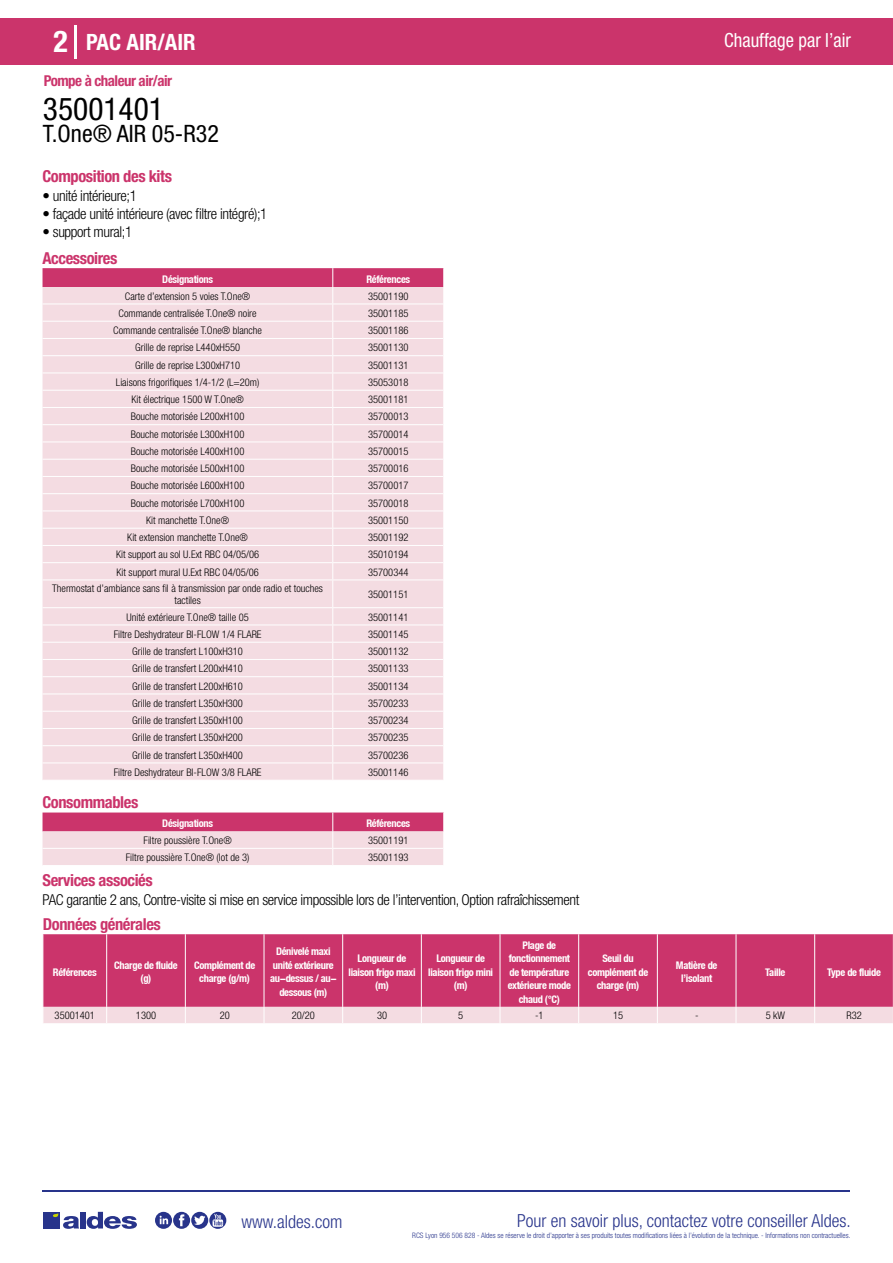
<style>
.page{position:relative;width:893px;height:1263px;background:#fff}
.page>*{position:absolute;margin:0;border:0;box-sizing:border-box;transform-origin:0 0}
.t1{font:condensed 31.5px "Helvetica Neue LT Std";color:#000}
.t2{font:700 condensed 30px "Helvetica Neue LT Std";color:#fff}
.t3{font:condensed 24px "Helvetica Neue LT Std";color:#000}
.t4{font:700 condensed 22.5px "Helvetica Neue LT Std";color:#fff}
.t5{font:condensed 19.5px "Helvetica Neue LT Std";color:#fff;scale:.95 1}
.t6{font:300 condensed 18px "Helvetica Neue";color:#28348b}
.t7{font:700 condensed 16.5px "Helvetica Neue LT Std";letter-spacing:-.025em;color:#cb346b}
.t8{font:300 condensed 15px "Helvetica Neue LT Std";letter-spacing:-.025em;color:#000}
.t9{font:700 condensed 15px "Helvetica Neue LT Std";letter-spacing:-.035em;color:#cb346b}
.t10{font:300 condensed 10.5px/12.6px "Helvetica Neue";color:#000;text-align:center}
.t11{font:700 condensed 10.5px/13.5px "Helvetica Neue";letter-spacing:-.03em;color:#fff;text-align:center}
.t12{font:300 condensed 7.5px "Helvetica Neue";color:#28348b}
</style>
<div class="page">
<div style="left:0;top:18px;width:893px;height:46px;background:#cb346b"></div>
<hr style="left:74px;top:25px;width:2px;height:33px;background:#fff">
<hr style="left:43px;top:1190px;width:807px;height:1px;background:#28348b">
<svg style="left:155px;top:1212px;width:71px;height:17px"></svg>
<div style="left:43px;top:1212px;width:17px;height:16px;background:#28348b"></div>
<div style="left:80px;top:1212px;width:6px;height:16px;background:#28348b"></div>
<svg style="left:87px;top:1212px;width:50px;height:17px"></svg>
<svg style="left:53px;top:1213px;width:26px;height:16px"></svg>
<svg style="left:43px;top:268px;width:401px;height:512px;background:#f3d7df"></svg>
<svg style="left:43px;top:812px;width:401px;height:53px;background:#e5a2b9"></svg>
<div style="left:44px;top:934px;width:848px;height:73px;background:#cb346b"></div>
<hr style="left:106px;top:934px;width:1px;height:73px;background:#fff">
<hr style="left:185px;top:934px;width:1px;height:73px;background:#fff">
<hr style="left:264px;top:934px;width:1px;height:73px;background:#fff">
<hr style="left:342px;top:934px;width:1px;height:73px;background:#fff">
<hr style="left:421px;top:934px;width:1px;height:73px;background:#fff">
<hr style="left:500px;top:934px;width:1px;height:73px;background:#fff">
<hr style="left:578px;top:934px;width:1px;height:73px;background:#fff">
<hr style="left:657px;top:934px;width:1px;height:73px;background:#fff">
<hr style="left:736px;top:934px;width:1px;height:73px;background:#fff">
<hr style="left:814px;top:934px;width:1px;height:73px;background:#fff">
<div style="left:43px;top:1007px;width:850px;height:16px;background:#f4dce2"></div>
<h2 class="t2" style="left:54px;top:24px;width:16px">2</h2>
<h3 class="t4" style="left:86px;top:28px;width:111px">PAC AIR/AIR</h3>
<h3 class="t5" style="left:724px;top:29px;width:135px">Chauffage par l’air</h3>
<h3 class="t9" style="left:44px;top:71px;width:130px">Pompe à chaleur air/air</h3>
<h1 class="t1" style="left:43px;top:91px;width:122px">35001401</h1>
<h3 class="t3" style="left:43px;top:120px;width:177px">T.One® AIR 05-R32</h3>
<h3 class="t7" style="left:43px;top:166px;width:131px">Composition des kits</h3>
<h3 class="t8" style="left:43px;top:187px;width:96px">• unité intérieure;1</h3>
<h3 class="t8" style="left:43px;top:205px;width:226px">• façade unité intérieure (avec filtre intégré);1</h3>
<h3 class="t8" style="left:43px;top:223px;width:91px">• support mural;1</h3>
<h3 class="t7" style="left:43px;top:248px;width:76px">Accessoires</h3>
<p class="t11" style="left:162px;top:272px;width:52px">Désignations</p>
<p class="t11" style="left:366px;top:272px;width:45px">Références</p>
<p class="t10" style="left:125px;top:289px;width:127px">Carte d’extension 5 voies T.One®</p>
<p class="t10" style="left:368px;top:289px;width:42px">35001190</p>
<p class="t10" style="left:119px;top:307px;width:140px">Commande centralisée T.One® noire</p>
<p class="t10" style="left:368px;top:307px;width:42px">35001185</p>
<p class="t10" style="left:113px;top:324px;width:150px">Commande centralisée T.One® blanche</p>
<p class="t10" style="left:368px;top:324px;width:42px">35001186</p>
<p class="t10" style="left:135px;top:341px;width:107px">Grille de reprise L440xH550</p>
<p class="t10" style="left:368px;top:341px;width:42px">35001130</p>
<p class="t10" style="left:135px;top:358px;width:107px">Grille de reprise L300xH710</p>
<p class="t10" style="left:368px;top:358px;width:42px">35001131</p>
<p class="t10" style="left:116px;top:376px;width:145px">Liaisons frigorifiques 1/4-1/2 (L=20m)</p>
<p class="t10" style="left:368px;top:376px;width:42px">35053018</p>
<p class="t10" style="left:131px;top:393px;width:114px">Kit électrique 1500 W T.One®</p>
<p class="t10" style="left:368px;top:393px;width:42px">35001181</p>
<p class="t10" style="left:131px;top:410px;width:115px">Bouche motorisée L200xH100</p>
<p class="t10" style="left:368px;top:410px;width:42px">35700013</p>
<p class="t10" style="left:131px;top:427px;width:115px">Bouche motorisée L300xH100</p>
<p class="t10" style="left:368px;top:427px;width:42px">35700014</p>
<p class="t10" style="left:131px;top:445px;width:115px">Bouche motorisée L400xH100</p>
<p class="t10" style="left:368px;top:445px;width:42px">35700015</p>
<p class="t10" style="left:131px;top:462px;width:115px">Bouche motorisée L500xH100</p>
<p class="t10" style="left:368px;top:462px;width:42px">35700016</p>
<p class="t10" style="left:131px;top:479px;width:115px">Bouche motorisée L600xH100</p>
<p class="t10" style="left:368px;top:479px;width:42px">35700017</p>
<p class="t10" style="left:131px;top:496px;width:115px">Bouche motorisée L700xH100</p>
<p class="t10" style="left:368px;top:496px;width:42px">35700018</p>
<p class="t10" style="left:146px;top:514px;width:85px">Kit manchette T.One®</p>
<p class="t10" style="left:368px;top:514px;width:42px">35001150</p>
<p class="t10" style="left:127px;top:531px;width:122px">Kit extension manchette T.One®</p>
<p class="t10" style="left:368px;top:531px;width:42px">35001192</p>
<p class="t10" style="left:116px;top:548px;width:145px">Kit support au sol U.Ext RBC 04/05/06</p>
<p class="t10" style="left:368px;top:548px;width:42px">35010194</p>
<p class="t10" style="left:117px;top:565px;width:144px">Kit support mural U.Ext RBC 04/05/06</p>
<p class="t10" style="left:368px;top:565px;width:42px">35700344</p>
<p class="t10" style="left:52px;top:582px;width:272px">Thermostat d’ambiance sans fil à transmission par onde radio et touches tactiles</p>
<p class="t10" style="left:368px;top:588px;width:42px">35001151</p>
<p class="t10" style="left:127px;top:610px;width:124px">Unité extérieure T.One® taille 05</p>
<p class="t10" style="left:368px;top:610px;width:42px">35001141</p>
<p class="t10" style="left:114px;top:628px;width:149px">Filtre Deshydrateur BI-FLOW 1/4 FLARE</p>
<p class="t10" style="left:368px;top:628px;width:42px">35001145</p>
<p class="t10" style="left:132px;top:645px;width:112px">Grille de transfert L100xH310</p>
<p class="t10" style="left:368px;top:645px;width:42px">35001132</p>
<p class="t10" style="left:132px;top:662px;width:112px">Grille de transfert L200xH410</p>
<p class="t10" style="left:368px;top:662px;width:42px">35001133</p>
<p class="t10" style="left:132px;top:679px;width:112px">Grille de transfert L200xH610</p>
<p class="t10" style="left:368px;top:679px;width:42px">35001134</p>
<p class="t10" style="left:132px;top:697px;width:112px">Grille de transfert L350xH300</p>
<p class="t10" style="left:368px;top:697px;width:42px">35700233</p>
<p class="t10" style="left:132px;top:714px;width:112px">Grille de transfert L350xH100</p>
<p class="t10" style="left:368px;top:714px;width:42px">35700234</p>
<p class="t10" style="left:132px;top:731px;width:112px">Grille de transfert L350xH200</p>
<p class="t10" style="left:368px;top:731px;width:42px">35700235</p>
<p class="t10" style="left:132px;top:748px;width:112px">Grille de transfert L350xH400</p>
<p class="t10" style="left:368px;top:748px;width:42px">35700236</p>
<p class="t10" style="left:114px;top:766px;width:149px">Filtre Deshydrateur BI-FLOW 3/8 FLARE</p>
<p class="t10" style="left:368px;top:766px;width:42px">35001146</p>
<h3 class="t7" style="left:43px;top:792px;width:97px">Consommables</h3>
<p class="t11" style="left:162px;top:816px;width:52px">Désignations</p>
<p class="t11" style="left:366px;top:816px;width:45px">Références</p>
<p class="t10" style="left:144px;top:834px;width:90px">Filtre poussière T.One®</p>
<p class="t10" style="left:368px;top:834px;width:42px">35001191</p>
<p class="t10" style="left:126px;top:851px;width:125px">Filtre poussière T.One® (lot de 3)</p>
<p class="t10" style="left:368px;top:851px;width:42px">35001193</p>
<h3 class="t7" style="left:43px;top:870px;width:112px">Services associés</h3>
<h3 class="t8" style="left:43px;top:891px;width:538px">PAC garantie 2 ans, Contre-visite si mise en service impossible lors de l’intervention, Option rafraîchissement</h3>
<h3 class="t7" style="left:43px;top:914px;width:119px">Données générales</h3>
<p class="t11" style="left:53px;top:965px;width:45px">Références</p>
<p class="t11" style="left:114px;top:958px;width:65px">Charge de fluide (g)</p>
<p class="t11" style="left:194px;top:958px;width:63px">Complément de charge (g/m)</p>
<p class="t11" style="left:508px;top:938px;width:65px">Plage de fonctionnement de température extérieure mode chaud (°C)</p>
<p class="t11" style="left:270px;top:945px;width:68px">Dénivelé maxi unité extérieure au-dessus / au&shy;dessous (m)</p>
<p class="t11" style="left:348px;top:951px;width:69px">Longueur de liaison frigo maxi (m)</p>
<p class="t11" style="left:428px;top:951px;width:66px">Longueur de liaison frigo mini (m)</p>
<p class="t11" style="left:588px;top:951px;width:62px">Seuil du complément de charge (m)</p>
<p class="t11" style="left:676px;top:958px;width:43px">Matière de l’isolant</p>
<p class="t11" style="left:765px;top:965px;width:22px">Taille</p>
<p class="t11" style="left:827px;top:965px;width:55px">Type de fluide</p>
<p class="t10" style="left:55px;top:1009px;width:42px">35001401</p>
<p class="t10" style="left:136px;top:1009px;width:22px">1300</p>
<p class="t10" style="left:220px;top:1009px;width:12px">20</p>
<p class="t10" style="left:292px;top:1009px;width:25px">20/20</p>
<p class="t10" style="left:377px;top:1009px;width:12px">30</p>
<p class="t10" style="left:458px;top:1009px;width:7px">5</p>
<p class="t10" style="left:535px;top:1009px;width:10px">-1</p>
<p class="t10" style="left:613px;top:1009px;width:12px">15</p>
<p class="t10" style="left:695px;top:1009px;width:5px">-</p>
<p class="t10" style="left:766px;top:1009px;width:21px">5 kW</p>
<p class="t10" style="left:846px;top:1009px;width:17px">R32</p>
<h3 class="t6" style="left:241px;top:1211px;width:102px">www.aldes.com</h3>
<h3 class="t6" style="left:517px;top:1211px;width:335px">Pour en savoir plus, contactez votre conseiller Aldes.</h3>
<p class="t12" style="left:412px;top:1230px;width:440px">RCS Lyon 956 506 828 - Aldes se réserve le droit d’apporter à ses produits toutes modifications liées à l’évolution de la technique. - Informations non contractuelles.</p>
</div>
